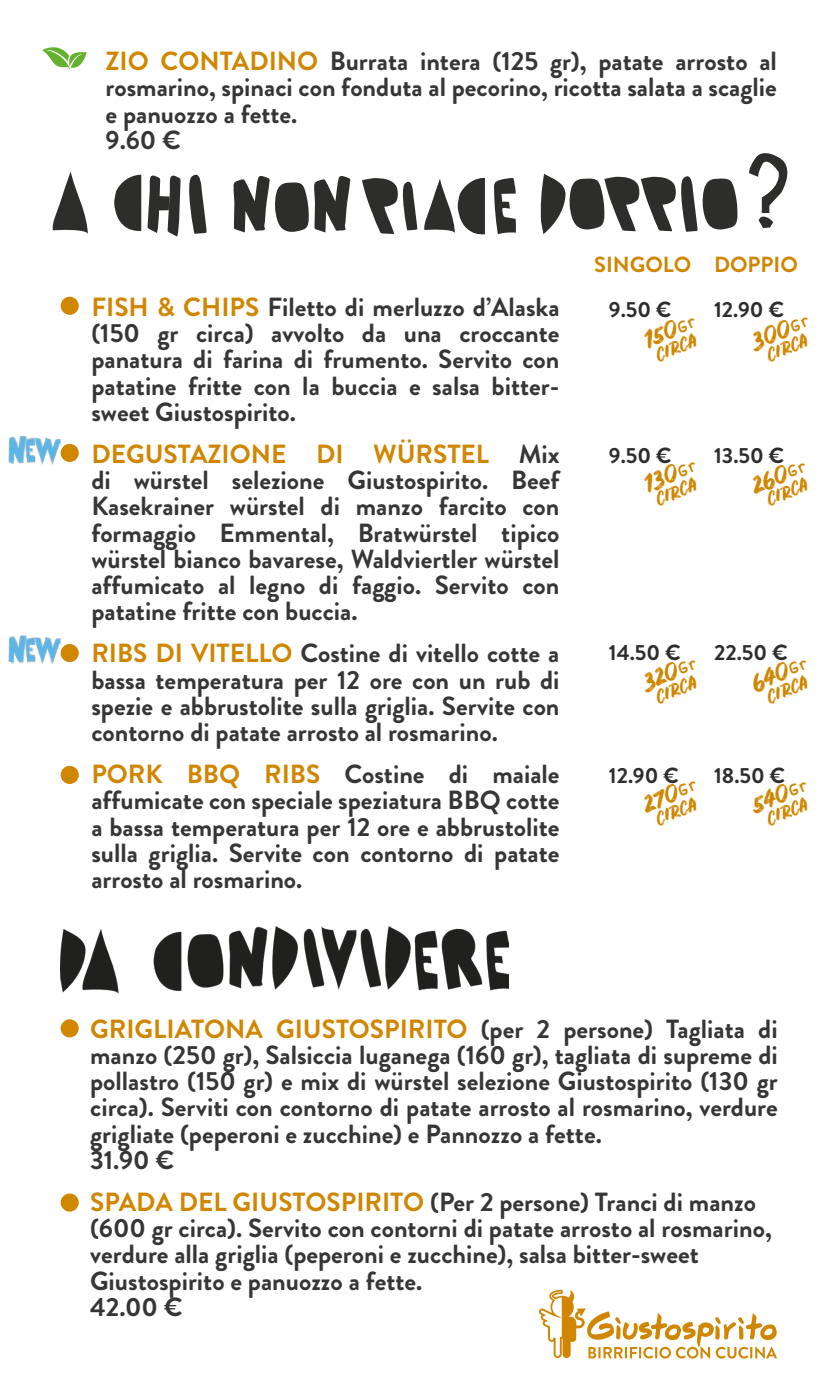
<style>
.page{position:relative;width:840px;height:1400px;background:#fff}
.page>*{position:absolute;margin:0;border:0;box-sizing:border-box;transform-origin:0 0}
.t1{font:700 26.25px/26.2px "Brandon Grotesque";color:#373636;text-align:justify}
.t2{font:700 21.88px "Brandon Grotesque";color:#2d2d2c}
.t3{font:21.88px "Rustico";color:#d08600}
.t4{font:700 21.88px "Brandon Grotesque";color:#d08600}
.t5{font:17.5px "Rustico";color:#d08600}
.s1{color:#d08600}
.s2{font-family:"Kid Dos Font"}
</style>
<div class="page">
<svg style="left:539px;top:1290px;width:238px;height:69px"></svg>
<svg style="left:42px;top:47px;width:45px;height:22px"></svg>
<div style="left:61px;top:766px;width:18px;height:18px;background:#d08600;border-radius:50%"></div>
<div style="left:61px;top:1019px;width:18px;height:18px;background:#d08600;border-radius:50%"></div>
<div style="left:61px;top:1193px;width:18px;height:19px;background:#d08600;border-radius:50%"></div>
<div style="left:61px;top:644px;width:18px;height:18px;background:#d08600;border-radius:50%"></div>
<div style="left:61px;top:444px;width:18px;height:18px;background:#d08600;border-radius:50%"></div>
<div style="left:61px;top:297px;width:18px;height:18px;background:#d08600;border-radius:50%"></div>
<svg style="left:362px;top:178px;width:55px;height:56px"></svg>
<svg style="left:494px;top:177px;width:22px;height:57px"></svg>
<svg style="left:540px;top:174px;width:198px;height:60px"></svg>
<svg style="left:233px;top:176px;width:117px;height:57px"></svg>
<svg style="left:114px;top:175px;width:27px;height:56px"></svg>
<svg style="left:52px;top:171px;width:36px;height:63px"></svg>
<svg style="left:424px;top:178px;width:61px;height:56px"></svg>
<svg style="left:148px;top:174px;width:59px;height:63px"></svg>
<svg style="left:749px;top:153px;width:39px;height:75px"></svg>
<img style="left:61px;top:927px;width:447px;height:66px">
<img style="left:9px;top:635px;width:52px;height:29px">
<img style="left:9px;top:436px;width:52px;height:29px">
<p class="t1" style="left:106px;top:48px;width:673px;text-align:left;text-indent:-43px"><span class="s1">• ZIO CONTADINO</span> Burrata intera (125 gr), patate arrosto al rosmarino, spinaci con fonduta al pecorino, ricotta salata a scaglie e panuozzo a fette.<br>9.60 €</p>
<p class="t1" style="left:91px;top:294px;width:470px;text-indent:-28px"><span class="s1">• FISH &amp; CHIPS</span> Filetto di merluzzo d’Alaska (150 gr circa) avvolto da una croccante panatura di farina di frumento. Servito con patatine fritte con la buccia e salsa bitter&shy;sweet Giustospirito.</p>
<p class="t1" style="left:91px;top:441px;width:470px;text-indent:-28px"><span class="s1">• DEGUSTAZIONE DI WÜRSTEL</span> Mix di würstel selezione Giustospirito. Beef Kasekrainer würstel di manzo farcito con formaggio Emmental, Bratwürstel tipico würstel bianco bavarese, Waldviertler würstel affumicato al legno di faggio. Servito con patatine fritte con buccia.</p>
<p class="t1" style="left:91px;top:641px;width:470px;text-indent:-28px"><span class="s1">• RIBS DI VITELLO</span> Costine di vitello cotte a bassa temperatura per 12 ore con un rub di spezie e abbrustolite sulla griglia. Servite con contorno di patate arrosto al rosmarino.</p>
<p class="t1" style="left:91px;top:761px;width:470px;text-indent:-28px"><span class="s1">• PORK BBQ RIBS</span> Costine di maiale affumicate con speciale speziatura BBQ cotte a bassa temperatura per 12 ore e abbrustolite sulla griglia. Servite con contorno di patate arrosto al rosmarino.</p>
<p class="t4" style="left:594px;top:249px;width:205px">SINGOLO DOPPIO</p>
<p class="t2" style="left:609px;top:295px;width:64px">9.50 €</p>
<p class="t2" style="left:714px;top:295px;width:71px">12.90 €</p>
<p class="t3" style="left:748px;top:331px;width:62px;rotate:-24deg">300<span class="s2">Gr</span></p>
<p class="t3" style="left:639px;top:329px;width:57px;rotate:-24deg">150<span class="s2">Gr</span></p>
<p class="t5" style="left:652px;top:346px;width:45px;rotate:-23deg">CIRCA</p>
<p class="t5" style="left:763px;top:346px;width:45px;rotate:-23deg">CIRCA</p>
<p class="t2" style="left:609px;top:440px;width:64px">9.50 €</p>
<p class="t2" style="left:714px;top:440px;width:72px">13.50 €</p>
<p class="t3" style="left:639px;top:474px;width:58px;rotate:-24deg">130<span class="s2">Gr</span></p>
<p class="t3" style="left:748px;top:475px;width:59px;rotate:-24deg">260<span class="s2">Gr</span></p>
<p class="t5" style="left:652px;top:490px;width:45px;rotate:-23deg">CIRCA</p>
<p class="t5" style="left:763px;top:490px;width:45px;rotate:-23deg">CIRCA</p>
<p class="t2" style="left:609px;top:638px;width:73px">14.50 €</p>
<p class="t2" style="left:714px;top:638px;width:75px">22.50 €</p>
<p class="t3" style="left:639px;top:671px;width:58px;rotate:-24deg">320<span class="s2">Gr</span></p>
<p class="t3" style="left:748px;top:672px;width:60px;rotate:-24deg">640<span class="s2">Gr</span></p>
<p class="t5" style="left:652px;top:688px;width:45px;rotate:-23deg">CIRCA</p>
<p class="t5" style="left:763px;top:688px;width:45px;rotate:-23deg">CIRCA</p>
<p class="t2" style="left:609px;top:760px;width:71px">12.90 €</p>
<p class="t2" style="left:714px;top:760px;width:73px">18.50 €</p>
<p class="t3" style="left:639px;top:793px;width:58px;rotate:-24deg">270<span class="s2">Gr</span></p>
<p class="t3" style="left:748px;top:794px;width:60px;rotate:-24deg">540<span class="s2">Gr</span></p>
<p class="t5" style="left:652px;top:810px;width:45px;rotate:-23deg">CIRCA</p>
<p class="t5" style="left:763px;top:810px;width:45px;rotate:-23deg">CIRCA</p>
<p class="t1" style="left:90px;top:1016px;width:689px;text-align:left;text-indent:-28px"><span class="s1">• GRIGLIATONA GIUSTOSPIRITO</span> (per 2 persone) Tagliata di manzo (250 gr), Salsiccia luganega (160 gr), tagliata di supreme di pollastro (150 gr) e mix di würstel selezione Giustospirito (130 gr circa). Serviti con contorno di patate arrosto al rosmarino, verdure grigliate (peperoni e zucchine) e Pannozzo a fette.<br>31.90 €</p>
<p class="t1" style="left:90px;top:1189px;width:683px;text-align:left;text-indent:-28px"><span class="s1">• SPADA DEL GIUSTOSPIRITO</span> (Per 2 persone) Tranci di manzo (600 gr circa). Servito con contorni di patate arrosto al rosmarino, verdure alla griglia (peperoni e zucchine), salsa bitter-sweet Giustospirito e panuozzo a fette.<br>42.00 €</p>
</div>
